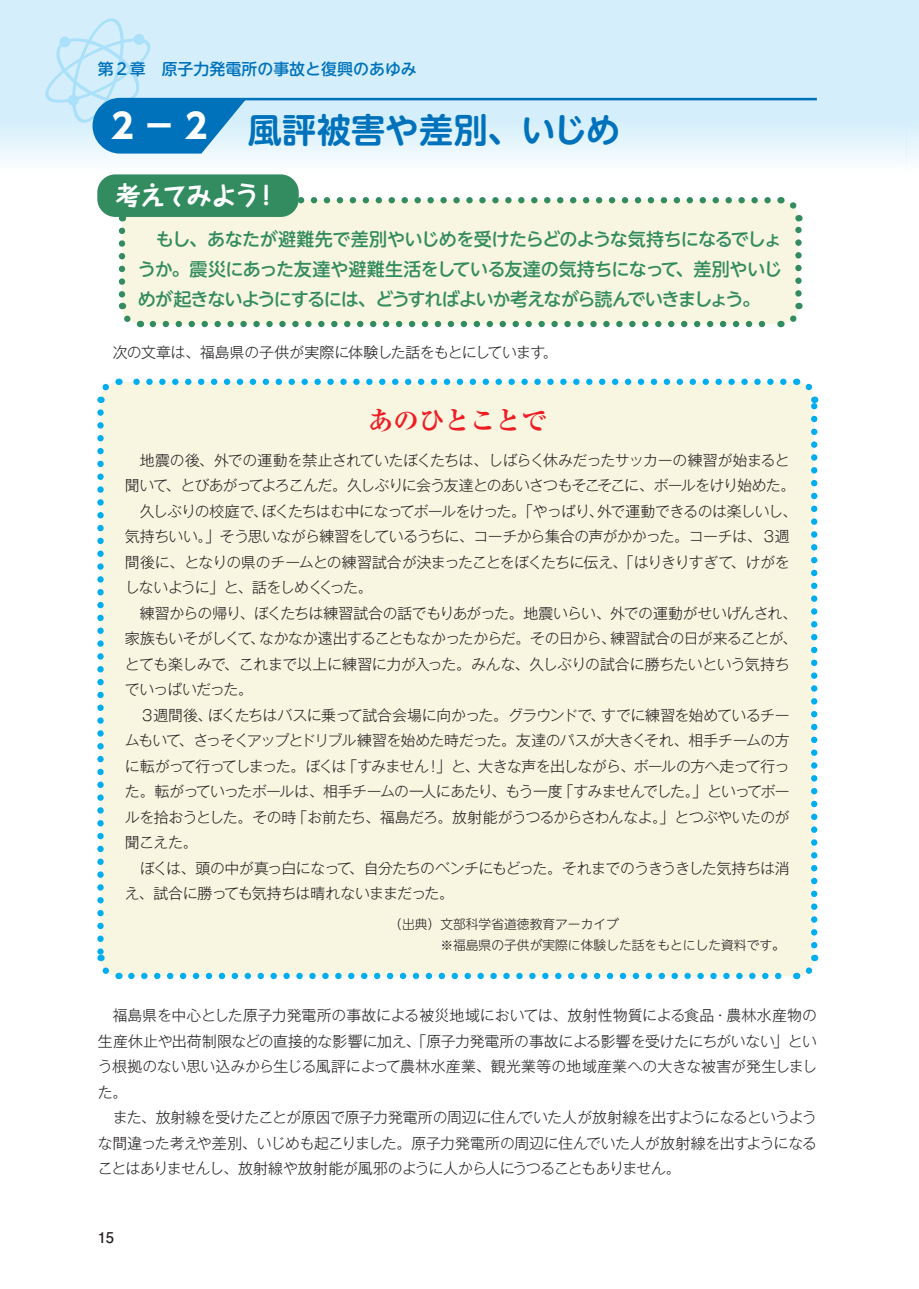
<style>
.page{position:relative;width:919px;height:1289px;background:#fff}
.page>*{position:absolute;margin:0;border:0;box-sizing:border-box;transform-origin:0 0}
.t1{font:700 34.05px "UD Shin M Go Pro De";color:#0072bc}
.t2{font:700 expanded 25.5px "Ryumin Pro";color:#ee1d23}
.t3{font:700 25.5px "Taka Hand Std";letter-spacing:-.065em;color:#fff}
.t4{font:500 18px/29.7px "UD Shin M Go Pro";letter-spacing:-.065em;color:#338c5f;text-align:justify}
.t5{font:500 15.9px "UD Shin M Go Pro";color:#0072bc}
.t6{font:300 14.85px/25.5px "Gothic MB101 Pro";letter-spacing:-.04em;color:#231f20;text-align:justify}
.t7{font:300 14.85px "Gothic MB101 Pro";letter-spacing:-.06em;color:#231f20}
.t8{font:300 14.85px "Gothic MB101 Pro";letter-spacing:-.08em;color:#231f20}
.t9{font:700 14.85px "Futo Go B101 Pro";color:#231f20}
.t10{font:300 12.75px/21.3px "UD Shin M Go Pro";color:#231f20}
.s1{font-family:"UD Shin Go Pro";color:#fff}
</style>
<div class="page">
<svg style="left:906px;top:0;width:12px;height:167px;background:#d9f0fb"></svg>
<svg style="left:0;top:0;width:906px;height:161px;background:#d9f1fb"></svg>
<div style="left:100px;top:382px;width:714px;height:593px;background:#f8f5e1;border-radius:18px"></div>
<svg style="left:131px;top:972px;width:658px;height:7px"></svg>
<svg style="left:133px;top:378px;width:650px;height:7px"></svg>
<svg style="left:97px;top:412px;width:23px;height:568px"></svg>
<svg style="left:796px;top:954px;width:23px;height:25px"></svg>
<svg style="left:794px;top:378px;width:23px;height:567px"></svg>
<svg style="left:97px;top:378px;width:22px;height:25px"></svg>
<svg style="left:38px;top:17px;width:781px;height:138px;background:#c4e5f5"></svg>
<div style="left:122px;top:200px;width:676px;height:124px;background:#f8f5e1;border-radius:18px"></div>
<svg style="left:153px;top:321px;width:613px;height:6px"></svg>
<svg style="left:118px;top:231px;width:23px;height:97px"></svg>
<svg style="left:780px;top:303px;width:23px;height:25px"></svg>
<svg style="left:779px;top:197px;width:23px;height:96px"></svg>
<svg style="left:118px;top:197px;width:649px;height:24px"></svg>
<div style="left:97px;top:174px;width:202px;height:43px;background:#338c5f;border-radius:18px"></div>
<p class="t5" style="left:98px;top:56px;width:320px">第２章　原子力発電所の事故と復興のあゆみ</p>
<h1 class="t1" style="left:111px;top:102px;width:510px"><span class="s1">2 － 2</span> 風評被害や差別、いじめ</h1>
<h2 class="t3" style="left:116px;top:178px;width:164px">考えてみよう！</h2>
<p class="t4" style="left:138px;top:224px;width:645px">　もし、あなたが避難先で差別やいじめを受けたらどのような気持ちになるでしょうか。震災にあった友達や避難生活をしている友達の気持ちになって、差別やいじめが起きないようにするには、どうすればよいか考えながら読んでいきましょう。　</p>
<p class="t6" style="left:113px;top:337px;width:446px">次の文章は、福島県の子供が実際に体験した話をもとにしています。</p>
<h2 class="t2" style="left:368px;top:400px;width:180px">あのひとことで</h2>
<p class="t6" style="left:140px;top:445px;width:651px">地震の後、外での運動を禁止されていたぼくたちは、しばらく休みだったサッカーの練習が始まると</p>
<p class="t7" style="left:125px;top:473px;width:671px">聞いて、とびあがってよろこんだ。久しぶりに会う友達とのあいさつもそこそこに、ボールをけり始めた。</p>
<p class="t6" style="left:140px;top:496px;width:658px">久しぶりの校庭で、ぼくたちはむ中になってボールをけった。「やっぱり、外で運動できるのは楽しいし、</p>
<p class="t6" style="left:125px;top:521px;width:666px">気持ちいい。」そう思いながら練習をしているうちに、コーチから集合の声がかかった。コーチは、３週</p>
<p class="t6" style="left:125px;top:547px;width:666px">間後に、となりの県のチームとの練習試合が決まったことをぼくたちに伝え、「はりきりすぎて、けがを</p>
<p class="t8" style="left:125px;top:575px;width:249px">しないように」と、話をしめくくった。</p>
<p class="t6" style="left:140px;top:598px;width:658px">練習からの帰り、ぼくたちは練習試合の話でもりあがった。地震いらい、外での運動がせいげんされ、</p>
<p class="t6" style="left:125px;top:623px;width:673px">家族もいそがしくて、なかなか遠出することもなかったからだ。その日から、練習試合の日が来ることが、</p>
<p class="t6" style="left:125px;top:649px;width:666px">とても楽しみで、これまで以上に練習に力が入った。みんな、久しぶりの試合に勝ちたいという気持ち</p>
<p class="t7" style="left:125px;top:677px;width:129px">でいっぱいだった。</p>
<p class="t6" style="left:140px;top:700px;width:651px">３週間後、ぼくたちはバスに乗って試合会場に向かった。グラウンドで、すでに練習を始めているチー</p>
<p class="t6" style="left:125px;top:725px;width:666px">ムもいて、さっそくアップとドリブル練習を始めた時だった。友達のパスが大きくそれ、相手チームの方</p>
<p class="t6" style="left:125px;top:751px;width:666px">に転がって行ってしまった。ぼくは「すみません！」と、大きな声を出しながら、ボールの方へ走って行っ</p>
<p class="t7" style="left:125px;top:779px;width:666px">た。転がっていったボールは、相手チームの一人にあたり、もう一度「すみませんでした。」といってボー</p>
<p class="t6" style="left:125px;top:802px;width:666px">ルを拾おうとした。その時「お前たち、福島だろ。放射能がうつるからさわんなよ。」とつぶやいたのが</p>
<p class="t6" style="left:125px;top:827px;width:74px">聞こえた。</p>
<p class="t6" style="left:140px;top:853px;width:651px">ぼくは、頭の中が真っ白になって、自分たちのベンチにもどった。それまでのうきうきした気持ちは消</p>
<p class="t6" style="left:125px;top:878px;width:331px">え、試合に勝っても気持ちは晴れないままだった。</p>
<p class="t10" style="left:440px;top:912px;width:346px;text-indent:-51px">（出典）文部科学省道徳教育アーカイブ<br>※福島県の子供が実際に体験した話をもとにした資料です。</p>
<p class="t6" style="left:98px;top:1000px;width:720px;text-indent:15px">福島県を中心とした原子力発電所の事故による被災地域においては、放射性物質による食品・農林水産物の生産休止や出荷制限などの直接的な影響に加え、「原子力発電所の事故による影響を受けたにちがいない」という根拠のない思い込みから生じる風評によって農林水産業、観光業等の地域産業への大きな被害が発生しました。</p>
<p class="t6" style="left:98px;top:1102px;width:720px;text-indent:15px">また、放射線を受けたことが原因で原子力発電所の周辺に住んでいた人が放射線を出すようになるというような間違った考えや差別、いじめも起こりました。原子力発電所の周辺に住んでいた人が放射線を出すようになることはありませんし、放射線や放射能が風邪のように人から人にうつることもありません。</p>
<p class="t9" style="left:98px;top:1224px;width:18px">15</p>
</div>
